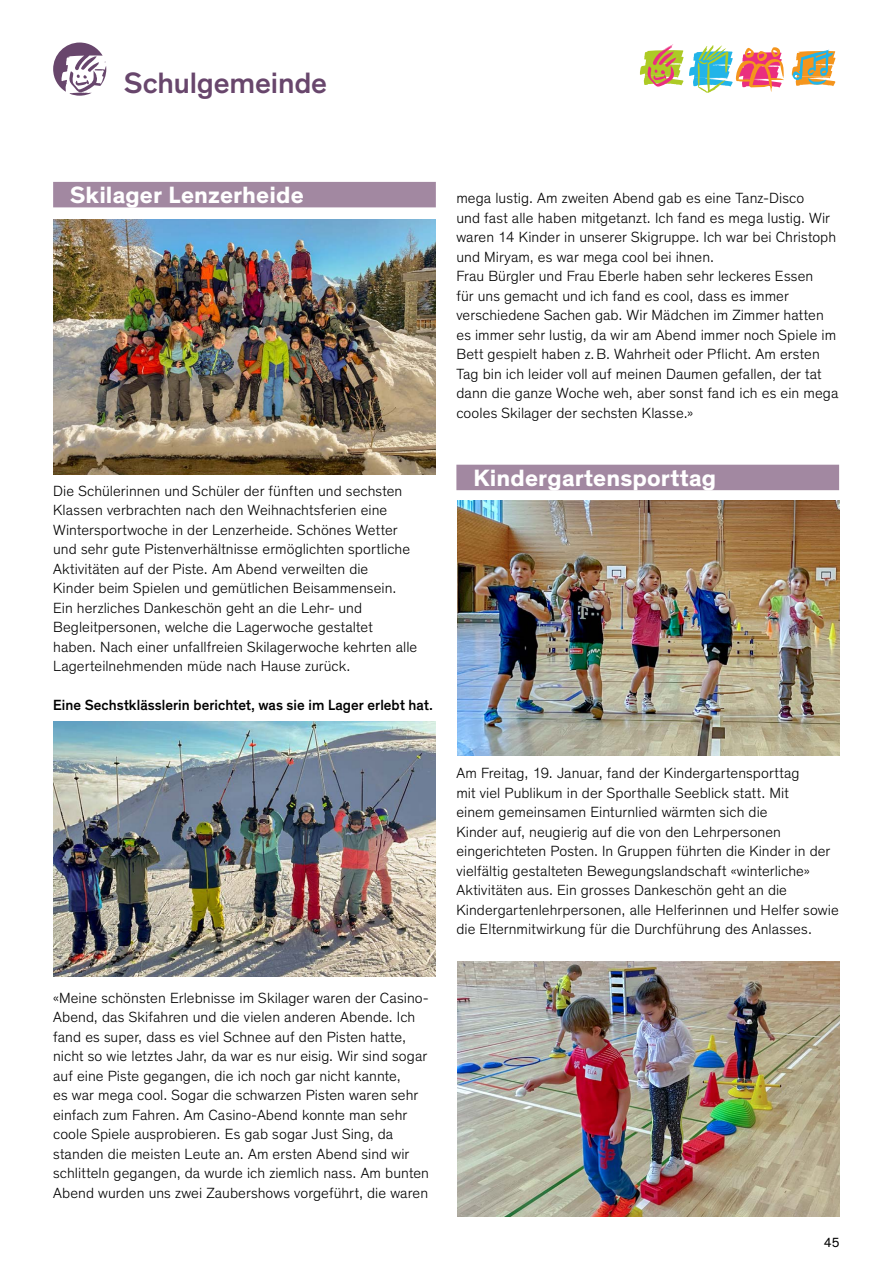
<style>
.page{position:relative;width:893px;height:1263px;background:#fff}
.page>*{position:absolute;margin:0;border:0;box-sizing:border-box;transform-origin:0 0}
.t1{font:500 30px "Theinhardt";letter-spacing:-.005em;color:#68466c}
.t2{font:700 24px "Theinhardt";letter-spacing:.005em;color:#fff}
.t3{font:300 15px/19.5px "Theinhardt";letter-spacing:.005em;color:#000}
.t4{font:500 15px "Theinhardt";letter-spacing:.005em;color:#000;scale:.96 1}
.t5{font:13.5px "Theinhardt";color:#000}
</style>
<div class="page">
<svg style="left:792px;top:50px;width:43px;height:36px"></svg>
<svg style="left:640px;top:44px;width:144px;height:49px"></svg>
<div style="left:53px;top:182px;width:383px;height:25px;background:#a288a1"></div>
<div style="left:456px;top:465px;width:383px;height:25px;background:#a288a1"></div>
<img style="left:53px;top:219px;width:383px;height:255px">
<img style="left:457px;top:501px;width:383px;height:255px">
<img style="left:457px;top:961px;width:383px;height:255px">
<img style="left:53px;top:721px;width:383px;height:255px">
<svg style="left:53px;top:43px;width:53px;height:53px"></svg>
<h1 class="t1" style="left:124px;top:65px;width:205px">Schulgemeinde</h1>
<h2 class="t2" style="left:70px;top:180px;width:235px">Skilager Lenzerheide</h2>
<p class="t3" style="left:53px;top:481px;width:366px">Die Schülerinnen und Schüler der fünften und sechsten Klassen verbrachten nach den Weihnachtsferien eine Wintersportwoche in der Lenzerheide. Schönes Wetter und sehr gute Pistenverhältnisse ermöglichten sportliche Aktivitäten auf der Piste. Am Abend verweilten die<br>Kinder beim Spielen und gemütlichen Beisammensein.<br>Ein herzliches Dankeschön geht an die Lehr- und Begleitpersonen, welche die Lagerwoche gestaltet haben. Nach einer unfallfreien Skilagerwoche kehrten alle Lagerteilnehmenden müde nach Hause zurück.</p>
<p class="t4" style="left:53px;top:696px;width:397px">Eine Sechstklässlerin berichtet, was sie im Lager erlebt hat.</p>
<p class="t3" style="left:53px;top:988px;width:377px">«Meine schönsten Erlebnisse im Skilager waren der Casino-Abend, das Skifahren und die vielen anderen Abende. Ich fand es super, dass es viel Schnee auf den Pisten hatte, nicht so wie letztes Jahr, da war es nur eisig. Wir sind sogar auf eine Piste gegangen, die ich noch gar nicht kannte,<br>es war mega cool. Sogar die schwarzen Pisten waren sehr einfach zum Fahren. Am Casino-Abend konnte man sehr coole Spiele ausprobieren. Es gab sogar Just Sing, da standen die meisten Leute an. Am ersten Abend sind wir schlitteln gegangen, da wurde ich ziemlich nass. Am bunten Abend wurden uns zwei Zaubershows vorgeführt, die waren</p>
<p class="t3" style="left:456px;top:189px;width:383px">mega lustig. Am zweiten Abend gab es eine Tanz-Disco<br>und fast alle haben mitgetanzt. Ich fand es mega lustig. Wir waren 14 Kinder in unserer Skigruppe. Ich war bei Christoph und Miryam, es war mega cool bei ihnen.<br>Frau Bürgler und Frau Eberle haben sehr leckeres Essen<br>für uns gemacht und ich fand es cool, dass es immer verschiedene Sachen gab. Wir Mädchen im Zimmer hatten es immer sehr lustig, da wir am Abend immer noch Spiele im Bett gespielt haben z.B. Wahrheit oder Pflicht. Am ersten Tag bin ich leider voll auf meinen Daumen gefallen, der tat dann die ganze Woche weh, aber sonst fand ich es ein mega cooles Skilager der sechsten Klasse.»</p>
<h2 class="t2" style="left:473px;top:463px;width:244px">Kindergartensporttag</h2>
<p class="t3" style="left:456px;top:764px;width:384px">Am Freitag, 19. Januar, fand der Kindergartensporttag<br>mit viel Publikum in der Sporthalle Seeblick statt. Mit<br>einem gemeinsamen Einturnlied wärmten sich die<br>Kinder auf, neugierig auf die von den Lehrpersonen eingerichteten Posten. In Gruppen führten die Kinder in der vielfältig gestalteten Bewegungslandschaft «winterliche» Aktivitäten aus. Ein grosses Dankeschön geht an die Kindergartenlehrpersonen, alle Helferinnen und Helfer sowie die Elternmitwirkung für die Durchführung des Anlasses.</p>
<p class="t5" style="left:824px;top:1234px;width:17px">45</p>
</div>
